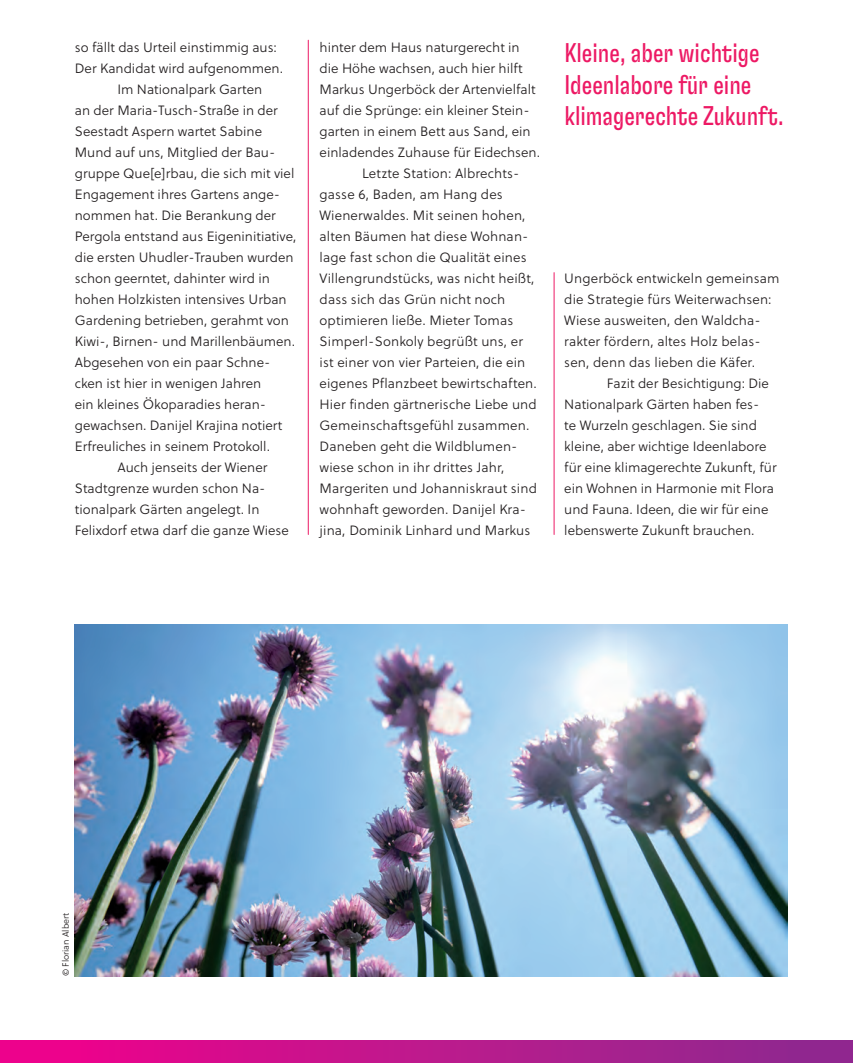
<style>
.page{position:relative;width:853px;height:1063px;background:#fff}
.page>*{position:absolute;margin:0;border:0;box-sizing:border-box;transform-origin:0 0}
.Zitat{font:extra-condensed 27px/31.5px "GT Flexa";color:#ed1964}
.Copy_mit_Einzug{font:13.5px/21px "Soleil Lt";color:#231f20}
.Copy_ohne_Einzug{font:9px "Soleil Lt";color:#231f20}
</style>
<div class="page">
<div style="left:75px;top:1040px;width:712px;height:22px;background:linear-gradient(to right,#ea058b,#912a8f)"></div>
<div style="left:0;top:1040px;width:75px;height:22px;background:#ed028c"></div>
<div style="left:787px;top:1040px;width:65px;height:22px;background:#90268f"></div>
<hr style="left:308px;top:40px;width:1px;height:494px;background:#ed1964">
<hr style="left:553px;top:272px;width:1px;height:262px;background:#ed1964">
<img style="left:75px;top:624px;width:712px;height:352px">
<p class="Copy_mit_Einzug" style="left:75px;top:36px;width:210px">so fällt das Urteil einstimmig aus:<br>Der Kandidat wird aufgenommen.</p>
<p class="Copy_mit_Einzug" style="left:75px;top:78px;width:223px;text-indent:43px">Im Nationalpark Garten<br>an der Maria-Tusch-Straße in der Seestadt Aspern wartet Sabine Mund auf uns, Mitglied der Bau&shy;gruppe Que[e]rbau, die sich mit viel Engagement ihres Gartens ange&shy;nommen hat. Die Berankung der Pergola entstand aus Eigeninitiative, die ersten Uhudler-Trauben wurden schon geerntet, dahinter wird in hohen Holzkisten intensives Urban Gardening betrieben, gerahmt von Kiwi-, Birnen- und Marillenbäumen.<br>Abgesehen von ein paar Schne&shy;cken ist hier in wenigen Jahren<br>ein kleines Ökoparadies heran&shy;gewachsen. Danijel Krajina notiert Erfreuliches in seinem Protokoll.</p>
<p class="Copy_mit_Einzug" style="left:75px;top:456px;width:215px;text-indent:43px">Auch jenseits der Wiener<br>Stadtgrenze wurden schon Na&shy;tionalpark Gärten angelegt. In<br>Felixdorf etwa darf die ganze Wiese</p>
<p class="Copy_mit_Einzug" style="left:319px;top:36px;width:222px">hinter dem Haus naturgerecht in die Höhe wachsen, auch hier hilft Markus Ungerböck der Artenvielfalt auf die Sprünge: ein kleiner Stein&shy;garten in einem Bett aus Sand, ein einladendes Zuhause für Eidechsen.</p>
<p class="Copy_mit_Einzug" style="left:319px;top:162px;width:219px;text-indent:43px">Letzte Station: Albrechts&shy;gasse 6, Baden, am Hang des<br>Wienerwaldes. Mit seinen hohen, alten Bäumen hat diese Wohnan&shy;lage fast schon die Qualität eines<br>Villengrundstücks, was nicht heißt, dass sich das Grün nicht noch optimieren ließe. Mieter Tomas<br>Simperl-Sonkoly begrüßt uns, er ist einer von vier Parteien, die ein eigenes Pflanzbeet bewirtschaften.<br>Hier finden gärtnerische Liebe und<br>Gemeinschaftsgefühl zusammen.<br>Daneben geht die Wildblumen&shy;wiese schon in ihr drittes Jahr,<br>Margeriten und Johanniskraut sind wohnhaft geworden. Danijel Kra&shy;jina, Dominik Linhard und Markus</p>
<p class="Zitat" style="left:564px;top:36px;width:221px">Kleine, aber wichtige<br>Ideenlabore für eine klimagerechte Zukunft.</p>
<p class="Copy_mit_Einzug" style="left:564px;top:268px;width:217px">Ungerböck entwickeln gemeinsam die Strategie fürs Weiterwachsen:<br>Wiese ausweiten, den Waldcha&shy;rakter fördern, altes Holz belas&shy;sen, denn das lieben die Käfer.</p>
<p class="Copy_mit_Einzug" style="left:564px;top:373px;width:214px;text-indent:43px">Fazit der Besichtigung: Die<br>Nationalpark Gärten haben fes-<br>te Wurzeln geschlagen. Sie sind kleine, aber wichtige Ideenlabore für eine klimagerechte Zukunft, für ein Wohnen in Harmonie mit Flora und Fauna. Ideen, die wir für eine lebenswerte Zukunft brauchen.</p>
<p class="Copy_ohne_Einzug" style="left:59px;top:976px;width:65px;rotate:-90deg">© Florian Albert</p>
</div>
